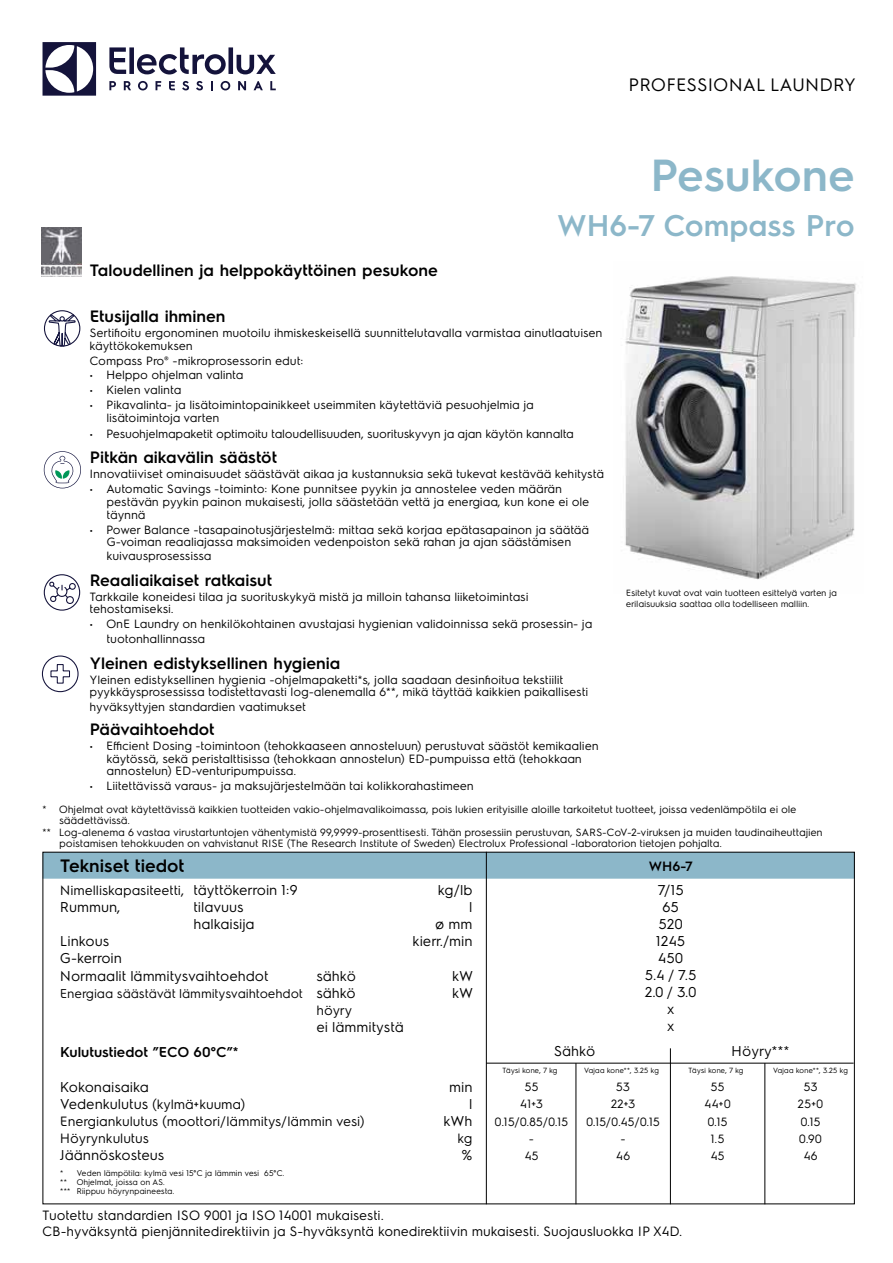
<style>
.page{position:relative;width:893px;height:1263px;background:#fff}
.page>*{position:absolute;margin:0;border:0;box-sizing:border-box;transform-origin:0 0}
.t1{font:600 45px "Electrolux Sans";color:#8cb7c9}
.t2{font:600 30px "Electrolux Sans";color:#8cb7c9}
.t3{font:18px "Electrolux Sans";color:#000}
.t4{font:600 18px "Electrolux Sans";color:#000}
.t5{font:600 16.5px "Electrolux Sans";color:#000}
.t6{font:14.25px/17.1px "Electrolux Sans";color:#000;text-align:center}
.t7{font:600 14.25px "Electrolux Sans";color:#000}
.t8{font:13.5px/16.2px "Electrolux Sans";color:#000}
.t9{font:600 13.5px "Electrolux Sans";color:#000}
.t10{font:12.75px "Electrolux Sans";color:#000}
.t11{font:12px/12.8px "Electrolux Sans";color:#000}
.t12{font:10.5px/10.5px "Electrolux Sans";color:#000}
.t13{font:9px/10.8px "Electrolux Sans";color:#000}
.t14{font:8.25px/9px "Electrolux Sans";color:#000}
.t15{font:7.5px "Electrolux Sans";color:#000}
.s1{font-size:14.25px}
</style>
<div class="page">
<svg style="left:43px;top:42px;width:53px;height:54px"></svg>
<svg style="left:109px;top:47px;width:167px;height:28px"></svg>
<svg style="left:270px;top:81px;width:6px;height:9px"></svg>
<svg style="left:221px;top:81px;width:9px;height:9px"></svg>
<svg style="left:211px;top:81px;width:2px;height:9px"></svg>
<svg style="left:196px;top:81px;width:7px;height:9px"></svg>
<svg style="left:182px;top:81px;width:7px;height:9px"></svg>
<svg style="left:169px;top:81px;width:6px;height:9px"></svg>
<svg style="left:156px;top:81px;width:5px;height:9px"></svg>
<svg style="left:138px;top:81px;width:10px;height:9px"></svg>
<svg style="left:124px;top:81px;width:7px;height:9px"></svg>
<svg style="left:109px;top:81px;width:7px;height:9px"></svg>
<svg style="left:254px;top:81px;width:9px;height:9px"></svg>
<svg style="left:238px;top:81px;width:8px;height:9px"></svg>
<img style="left:625px;top:276px;width:232px;height:304px">
<div style="left:45px;top:854px;width:808px;height:25px;background:#8cb7c9"></div>
<hr style="left:486px;top:852px;width:1px;height:352px;background:#000">
<hr style="left:486px;top:1063px;width:368px;height:1px;background:#000">
<hr style="left:576px;top:1063px;width:1px;height:141px;background:#000">
<hr style="left:670px;top:1048px;width:1px;height:156px;background:#000">
<hr style="left:764px;top:1063px;width:1px;height:141px;background:#000">
<img style="left:42px;top:227px;width:39px;height:49px">
<svg style="left:48px;top:313px;width:28px;height:34px"></svg>
<div style="left:44px;top:310px;width:36px;height:37px;border:1px solid #14133b;border-radius:50%"></div>
<svg style="left:48px;top:581px;width:28px;height:23px"></svg>
<div style="left:44px;top:574px;width:36px;height:37px;border:1px solid #14133b;border-radius:50%"></div>
<svg style="left:44px;top:451px;width:37px;height:37px"></svg>
<svg style="left:42px;top:655px;width:37px;height:37px"></svg>
<h3 class="t3" style="left:629px;top:72px;width:229px">PROFESSIONAL LAUNDRY</h3>
<h1 class="t1" style="left:650px;top:143px;width:206px">Pesukone</h1>
<h2 class="t2" style="left:557px;top:204px;width:299px">WH6-7 Compass Pro</h2>
<h3 class="t5" style="left:90px;top:259px;width:350px">Taloudellinen ja helppokäyttöinen pesukone</h3>
<h3 class="t5" style="left:90px;top:305px;width:137px">Etusijalla ihminen</h3>
<p class="t11" style="left:90px;top:325px;width:514px">Sertifioitu ergonominen muotoilu ihmiskeskeisellä suunnittelutavalla varmistaa ainutlaatuisen käyttökokemuksen</p>
<p class="t11" style="left:90px;top:353px;width:215px">Compass Pro® -mikroprosessorin edut:</p>
<p class="t11" style="left:90px;top:368px;width:156px">• Helppo ohjelman valinta</p>
<p class="t11" style="left:90px;top:383px;width:93px">• Kielen valinta</p>
<p class="t11" style="left:107px;top:398px;width:429px;text-indent:-17px">• Pikavalinta- ja lisätoimintopainikkeet useimmiten käytettäviä pesuohjelmia ja lisätoimintoja varten</p>
<p class="t11" style="left:90px;top:426px;width:486px">• Pesuohjelmapaketit optimoitu taloudellisuuden, suorituskyvyn ja ajan käytön kannalta</p>
<h3 class="t5" style="left:90px;top:446px;width:189px">Pitkän aikavälin säästöt</h3>
<p class="t11" style="left:90px;top:467px;width:516px">Innovatiiviset ominaisuudet säästävät aikaa ja kustannuksia sekä tukevat kestävää kehitystä</p>
<p class="t11" style="left:107px;top:482px;width:484px;text-indent:-17px">• Automatic Savings -toiminto: Kone punnitsee pyykin ja annostelee veden määrän pestävän pyykin painon mukaisesti, jolla säästetään vettä ja energiaa, kun kone ei ole täynnä</p>
<p class="t11" style="left:107px;top:522px;width:484px;text-indent:-17px">• Power Balance -tasapainotusjärjestelmä: mittaa sekä korjaa epätasapainon ja säätää<br>G-voiman reaaliajassa maksimoiden vedenpoiston sekä rahan ja ajan säästämisen kuivausprosessissa</p>
<h3 class="t5" style="left:90px;top:568px;width:184px">Reaaliaikaiset ratkaisut</h3>
<p class="t11" style="left:90px;top:589px;width:440px">Tarkkaile koneidesi tilaa ja suorituskykyä mistä ja milloin tahansa liiketoimintasi tehostamiseksi.</p>
<p class="t11" style="left:107px;top:616px;width:487px;line-height:14.7px;text-indent:-17px">• OnE Laundry on henkilökohtainen avustajasi hygienian validoinnissa sekä prosessin- ja tuotonhallinnassa</p>
<h3 class="t5" style="left:90px;top:651px;width:252px">Yleinen edistyksellinen hygienia</h3>
<p class="t11" style="left:90px;top:672px;width:500px">Yleinen edistyksellinen hygienia -ohjelmapaketti*s, jolla saadaan desinfioitua tekstiilit pyykkäysprosessissa todistettavasti log-alenemalla 6**, mikä täyttää kaikkien paikallisesti</p>
<p class="t11" style="left:90px;top:700px;width:218px">hyväksyttyjen standardien vaatimukset</p>
<h3 class="t5" style="left:90px;top:718px;width:126px">Päävaihtoehdot</h3>
<p class="t11" style="left:107px;top:738px;width:494px;text-indent:-17px">• Efficient Dosing -toimintoon (tehokkaaseen annosteluun) perustuvat säästöt kemikaalien käytössä, sekä peristalttisissa (tehokkaan annostelun) ED-pumpuissa että (tehokkaan annostelun) ED-venturipumpuissa.</p>
<p class="t11" style="left:90px;top:779px;width:386px">• Liitettävissä varaus- ja maksujärjestelmään tai kolikkorahastimeen</p>
<p class="t12" style="left:60px;top:804px;width:739px;text-indent:-17px">* Ohjelmat ovat käytettävissä kaikkien tuotteiden vakio-ohjelmavalikoimassa, pois lukien erityisille aloille tarkoitetut tuotteet, joissa vedenlämpötila ei ole säädettävissä.</p>
<p class="t12" style="left:60px;top:827px;width:765px;text-indent:-17px">** Log-alenema 6 vastaa virustartuntojen vähentymistä 99,9999-prosenttisesti. Tähän prosessiin perustuvan, SARS-CoV-2-viruksen ja muiden taudinaiheuttajien poistamisen tehokkuuden on vahvistanut RISE (The Research Institute of Sweden) Electrolux Professional -laboratorion tietojen pohjalta.</p>
<p class="t13" style="left:626px;top:587px;width:213px">Esitetyt kuvat ovat vain tuotteen esittelyä varten ja erilaisuuksia saattaa olla todelliseen malliin.</p>
<h3 class="t4" style="left:60px;top:853px;width:126px">Tekniset tiedot</h3>
<p class="t8" style="left:60px;top:881px;width:239px">Nimelliskapasiteetti, <span class="s1">täyttökerroin 1:9</span></p>
<p class="t6" style="left:438px;top:880px;width:36px">kg/lb</p>
<p class="t6" style="left:60px;top:898px;width:62px">Rummun,</p>
<p class="t6" style="left:194px;top:898px;width:52px">tilavuus</p>
<p class="t6" style="left:470px;top:898px;width:5px">l</p>
<p class="t6" style="left:194px;top:915px;width:63px">halkaisija</p>
<p class="t6" style="left:436px;top:915px;width:39px">ø mm</p>
<p class="t6" style="left:60px;top:932px;width:51px">Linkous</p>
<p class="t6" style="left:413px;top:932px;width:61px">kierr./min</p>
<p class="t6" style="left:60px;top:949px;width:210px;text-align:left">G-kerroin<br>Normaalit lämmitysvaihtoehdot</p>
<p class="t6" style="left:317px;top:966px;width:41px">sähkö</p>
<p class="t6" style="left:452px;top:966px;width:22px">kW</p>
<p class="t10" style="left:60px;top:984px;width:297px">Energiaa säästävät lämmitysvaihtoehdot <span class="s1">sähkö</span></p>
<p class="t6" style="left:452px;top:983px;width:22px">kW</p>
<p class="t8" style="left:317px;top:1001px;width:37px">höyry</p>
<p class="t6" style="left:317px;top:1017px;width:89px">ei lämmitystä</p>
<p class="t7" style="left:60px;top:1042px;width:180px">Kulutustiedot ”ECO 60°C”*</p>
<p class="t6" style="left:60px;top:1077px;width:90px">Kokonaisaika</p>
<p class="t6" style="left:449px;top:1077px;width:25px">min</p>
<p class="t8" style="left:60px;top:1095px;width:187px"><span class="s1">Vedenkulutus</span> (kylmä+kuuma)</p>
<p class="t6" style="left:469px;top:1094px;width:5px">l</p>
<p class="t8" style="left:60px;top:1112px;width:306px">Energiankulutus (moottori/lämmitys/lämmin vesi)</p>
<p class="t6" style="left:444px;top:1111px;width:30px">kWh</p>
<p class="t8" style="left:60px;top:1129px;width:90px">Höyrynkulutus</p>
<p class="t8" style="left:458px;top:1129px;width:16px">kg</p>
<p class="t6" style="left:60px;top:1145px;width:106px">Jäännöskosteus</p>
<p class="t6" style="left:462px;top:1145px;width:12px">%</p>
<p class="t14" style="left:60px;top:1168px;width:226px">* Veden lämpötila: kylmä vesi 15°C ja lämmin vesi 65°C. ** Ohjelmat, joissa on AS.<br>*** Riippuu höyrynpaineesta.</p>
<p class="t9" style="left:649px;top:857px;width:46px">WH6-7</p>
<p class="t6" style="left:645px;top:880px;width:53px">7/15<br>65<br>520<br>1245<br>450<br>5.4 / 7.5<br>2.0 / 3.0 x<br>x</p>
<p class="t6" style="left:554px;top:1042px;width:43px">Sähkö</p>
<p class="t6" style="left:732px;top:1042px;width:60px">Höyry***</p>
<p class="t15" style="left:503px;top:1065px;width:57px">Täysi kone, 7 kg</p>
<p class="t15" style="left:584px;top:1065px;width:77px">Vajaa kone**, 3.25 kg</p>
<p class="t15" style="left:689px;top:1065px;width:57px">Täysi kone, 7 kg</p>
<p class="t15" style="left:773px;top:1065px;width:77px">Vajaa kone**, 3.25 kg</p>
<p class="t11" style="left:525px;top:1080px;width:16px">55</p>
<p class="t11" style="left:616px;top:1080px;width:16px">53</p>
<p class="t11" style="left:711px;top:1080px;width:16px">55</p>
<p class="t11" style="left:804px;top:1080px;width:16px">53</p>
<p class="t11" style="left:520px;top:1097px;width:25px">41+3</p>
<p class="t11" style="left:611px;top:1097px;width:26px">22+3</p>
<p class="t11" style="left:704px;top:1097px;width:28px">44+0</p>
<p class="t11" style="left:798px;top:1097px;width:27px">25+0</p>
<p class="t11" style="left:495px;top:1114px;width:75px">0.15/0.85/0.15</p>
<p class="t11" style="left:586px;top:1114px;width:75px">0.15/0.45/0.15</p>
<p class="t11" style="left:708px;top:1114px;width:22px">0.15</p>
<p class="t11" style="left:801px;top:1114px;width:22px">0.15</p>
<p class="t11" style="left:529px;top:1131px;width:7px">-</p>
<p class="t11" style="left:621px;top:1131px;width:7px">-</p>
<p class="t11" style="left:711px;top:1131px;width:15px">1.5</p>
<p class="t11" style="left:799px;top:1131px;width:24px">0.90</p>
<p class="t11" style="left:525px;top:1148px;width:16px">45</p>
<p class="t11" style="left:616px;top:1148px;width:16px">46</p>
<p class="t11" style="left:711px;top:1148px;width:16px">45</p>
<p class="t11" style="left:804px;top:1148px;width:16px">46</p>
<p class="t8" style="left:43px;top:1206px;width:641px">Tuotettu standardien ISO 9001 ja ISO 14001 mukaisesti.<br>CB-hyväksyntä pienjännitedirektiivin ja S-hyväksyntä konedirektiivin mukaisesti. Suojausluokka IP X4D.</p>
</div>
